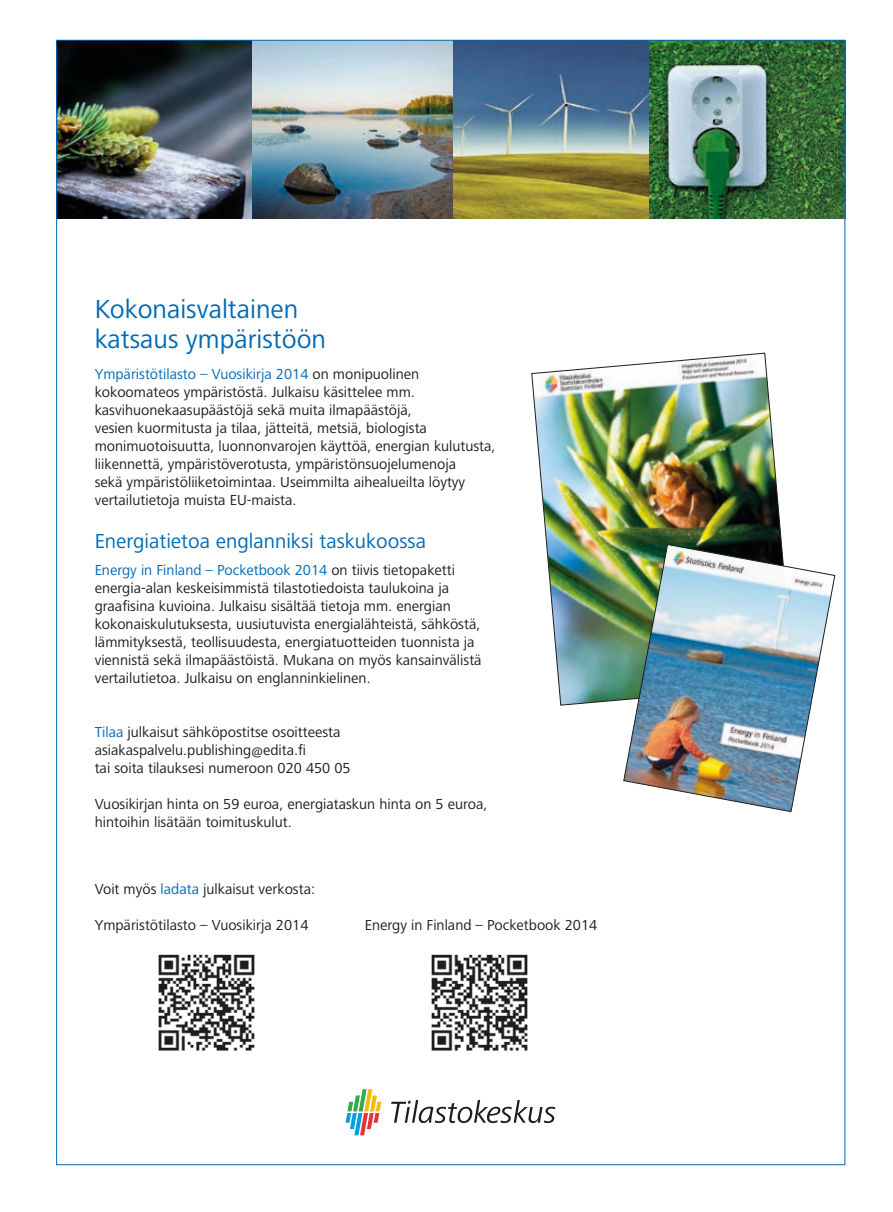
<style>
.page{position:relative;width:893px;height:1212px;background:#fff}
.page>*{position:absolute;margin:0;border:0;box-sizing:border-box;transform-origin:0 0}
.t1{font:27px/30px "Frutiger Next LT";color:#0069b4}
.t2{font:21px "Frutiger Next LT";color:#0069b4}
.t3{font:15px/18px "Frutiger Next LT";color:#1d1d1b}
.s1{color:#0069b4}
</style>
<div class="page">
<img style="left:453px;top:42px;width:390px;height:177px">
<img style="left:58px;top:42px;width:195px;height:177px">
<svg style="left:345px;top:1089px;width:36px;height:46px"></svg>
<svg style="left:391px;top:1100px;width:164px;height:23px"></svg>
<img style="left:253px;top:42px;width:200px;height:177px">
<img style="left:431px;top:954px;width:97px;height:97px">
<img style="left:158px;top:954px;width:97px;height:97px">
<img style="left:531px;top:353px;width:251px;height:352px">
<img style="left:623px;top:544px;width:212px;height:268px">
<h1 class="t1" style="left:95px;top:294px;width:233px">Kokonaisvaltainen katsaus ympäristöön</h1>
<p class="t3" style="left:95px;top:365px;width:402px"><span class="s1">Ympäristötilasto – Vuosikirja 2014</span> on monipuolinen kokoomateos ympäristöstä. Julkaisu käsittelee mm. kasvihuonekaasupäästöjä sekä muita ilmapäästöjä,<br>vesien kuormitusta ja tilaa, jätteitä, metsiä, biologista monimuotoisuutta, luonnonvarojen käyttöä, energian kulutusta, liikennettä, ympäristöverotusta, ympäristönsuojelumenoja<br>sekä ympäristöliiketoimintaa. Useimmilta aihealueilta löytyy vertailutietoja muista EU-maista.</p>
<h2 class="t2" style="left:95px;top:529px;width:333px">Energiatietoa englanniksi taskukoossa</h2>
<p class="t3" style="left:95px;top:561px;width:388px"><span class="s1">Energy in Finland – Pocketbook 2014</span> on tiivis tietopaketti energia-alan keskeisimmistä tilastotiedoista taulukoina ja graafisina kuvioina. Julkaisu sisältää tietoja mm. energian kokonaiskulutuksesta, uusiutuvista energialähteistä, sähköstä, lämmityksestä, teollisuudesta, energiatuotteiden tuonnista ja viennistä sekä ilmapäästöistä. Mukana on myös kansainvälistä vertailutietoa. Julkaisu on englanninkielinen.</p>
<p class="t3" style="left:95px;top:723px;width:258px"><span class="s1">Tilaa</span> julkaisut sähköpostitse osoitteesta asiakaspalvelu.publishing@edita.fi<br>tai soita tilauksesi numeroon 020 450 05</p>
<p class="t3" style="left:95px;top:795px;width:394px">Vuosikirjan hinta on 59 euroa, energiataskun hinta on 5 euroa, hintoihin lisätään toimituskulut.</p>
<p class="t3" style="left:95px;top:880px;width:222px">Voit myös <span class="s1">ladata</span> julkaisut verkosta:</p>
<p class="t3" style="left:95px;top:916px;width:215px">Ympäristötilasto – Vuosikirja 2014</p>
<p class="t3" style="left:365px;top:916px;width:234px">Energy in Finland – Pocketbook 2014</p>
</div>
